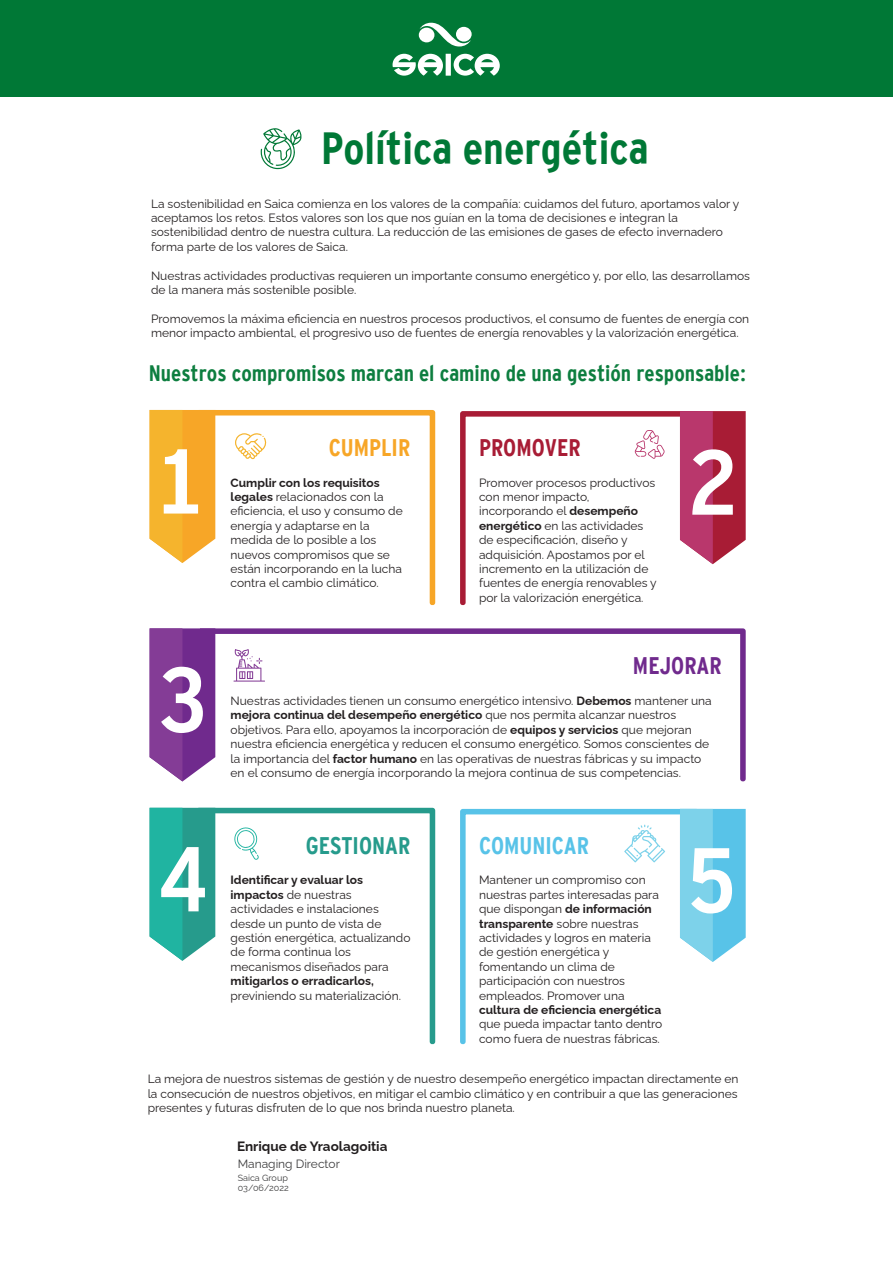
<style>
.page{position:relative;width:893px;height:1263px;background:#fff}
.page>*{position:absolute;margin:0;border:0;box-sizing:border-box;transform-origin:0 0}
.t1{font:700 91.8px "Interstate Cond Mono";color:#fff}
.t2{font:700 45px "Interstate Cond Mono";color:#007836}
.t3{font:700 24px "Interstate Cond Mono";color:#269b8c}
.t4{font:700 24px "Interstate Cond Mono";color:#58c3e8}
.t5{font:700 24px "Interstate Cond Mono";color:#a81c35}
.t6{font:700 24px "Interstate Cond Mono";color:#f7a627}
.t7{font:700 24px "Interstate Cond Mono";color:#702a8d}
.t8{font:700 22.35px "Interstate Cond Mono";color:#0d7e3f}
.t9{font:700 13.5px "Raleway";color:#231f20}
.t10{font:12px/14.4px "Raleway";color:#231f20}
.t11{font:12px "Raleway";color:#3e3e3f}
.t12{font:9px/10.8px "Raleway";color:#3e3e3f}
.s1{font-weight:700}
</style>
<div class="page">
<div style="left:0;top:0;width:893px;height:96px;background:#007836"></div>
<svg style="left:393px;top:54px;width:107px;height:22px"></svg>
<div style="left:419px;top:28px;width:16px;height:14px;background:#fff;border-radius:50%"></div>
<svg style="left:420px;top:23px;width:51px;height:24px"></svg>
<div style="left:456px;top:27px;width:16px;height:15px;background:#fff;border-radius:50%"></div>
<svg style="left:260px;top:128px;width:42px;height:41px"></svg>
<svg style="left:215px;top:410px;width:220px;height:196px"></svg>
<svg style="left:150px;top:410px;width:65px;height:153px;background:#f6b33a"></svg>
<svg style="left:460px;top:411px;width:220px;height:195px"></svg>
<svg style="left:680px;top:411px;width:66px;height:153px;background:#b63a5e"></svg>
<svg style="left:215px;top:628px;width:531px;height:154px"></svg>
<svg style="left:150px;top:628px;width:65px;height:153px;background:#844299"></svg>
<svg style="left:233px;top:649px;width:32px;height:33px"></svg>
<svg style="left:215px;top:808px;width:220px;height:237px"></svg>
<svg style="left:150px;top:808px;width:65px;height:153px;background:#34ae9e"></svg>
<svg style="left:460px;top:809px;width:220px;height:236px"></svg>
<svg style="left:680px;top:809px;width:66px;height:153px;background:#76ceea"></svg>
<svg style="left:624px;top:825px;width:41px;height:37px"></svg>
<p class="t2" style="left:321px;top:123px;width:329px">Política energética</p>
<p class="t10" style="left:151px;top:195px;width:590px">La sostenibilidad en Saica comienza en los valores de la compañía: cuidamos del futuro, aportamos valor y aceptamos los retos. Estos valores son los que nos guían en la toma de decisiones e integran la sostenibilidad dentro de nuestra cultura. La reducción de las emisiones de gases de efecto invernadero forma parte de los valores de Saica.</p>
<p class="t10" style="left:151px;top:267px;width:600px">Nuestras actividades productivas requieren un importante consumo energético y, por ello, las desarrollamos de la manera más sostenible posible.</p>
<p class="t10" style="left:151px;top:310px;width:600px">Promovemos la máxima eficiencia en nuestros procesos productivos, el consumo de fuentes de energía con menor impacto ambiental, el progresivo uso de fuentes de energía renovables y la valorización energética.</p>
<p class="t8" style="left:149px;top:360px;width:599px">Nuestros compromisos marcan el camino de una gestión responsable:</p>
<p class="t1" style="left:155px;top:430px;width:51px">1</p>
<p class="t1" style="left:158px;top:648px;width:51px">3</p>
<p class="t1" style="left:158px;top:828px;width:51px">4</p>
<p class="t6" style="left:329px;top:434px;width:83px">CUMPLIR</p>
<p class="t10" style="left:231px;top:474px;width:174px"><span class="s1">Cumplir con los requisitos legales</span> relacionados con la eficiencia, el uso y consumo de energía y adaptarse en la medida de lo posible a los nuevos compromisos que se están incorporando en la lucha contra el cambio climático.</p>
<p class="t5" style="left:479px;top:434px;width:103px">PROMOVER</p>
<p class="t10" style="left:479px;top:474px;width:179px">Promover procesos productivos con menor impacto, incorporando el <span class="s1">desempeño energético</span> en las actividades de especificación, diseño y adquisición. Apostamos por el incremento en la utilización de fuentes de energía renovables y por la valorización energética.</p>
<p class="t1" style="left:689px;top:431px;width:51px">2</p>
<p class="t7" style="left:633px;top:652px;width:90px">MEJORAR</p>
<p class="t10" style="left:231px;top:692px;width:483px">Nuestras actividades tienen un consumo energético intensivo. <span class="s1">Debemos</span> mantener una <span class="s1">mejora continua del desempeño energético</span> que nos permita alcanzar nuestros objetivos. Para ello, apoyamos la incorporación de <span class="s1">equipos y servicios</span> que mejoran nuestra eficiencia energética y reducen el consumo energético. Somos conscientes de la importancia del <span class="s1">factor humano</span> en las operativas de nuestras fábricas y su impacto en el consumo de energía incorporando la mejora continua de sus competencias.</p>
<p class="t3" style="left:306px;top:832px;width:106px">GESTIONAR</p>
<p class="t10" style="left:231px;top:871px;width:181px"><span class="s1">Identificar y evaluar los impactos</span> de nuestras actividades e instalaciones desde un punto de vista de gestión energética, actualizando de forma continua los mecanismos diseñados para <span class="s1">mitigarlos o erradicarlos, </span>previniendo su materialización.</p>
<p class="t4" style="left:479px;top:832px;width:111px">COMUNICAR</p>
<p class="t10" style="left:479px;top:871px;width:185px">Mantener un compromiso con nuestras partes interesadas para que dispongan <span class="s1">de información transparente</span> sobre nuestras actividades y logros en materia de gestión energética y fomentando un clima de participación con nuestros empleados. Promover una <span class="s1">cultura de eficiencia energética </span>que pueda impactar tanto dentro como fuera de nuestras fábricas.</p>
<p class="t1" style="left:687px;top:829px;width:51px">5</p>
<p class="t10" style="left:148px;top:1071px;width:592px;text-align:justify">La mejora de nuestros sistemas de gestión y de nuestro desempeño energético impactan directamente en la consecución de nuestros objetivos, en mitigar el cambio climático y en contribuir a que las generaciones presentes y futuras disfruten de lo que nos brinda nuestro planeta.</p>
<p class="t9" style="left:237px;top:1135px;width:152px">Enrique de Yraolagoitia</p>
<p class="t11" style="left:238px;top:1154px;width:104px">Managing Director</p>
<p class="t12" style="left:238px;top:1171px;width:53px">Saica Group<br>03/06/2022</p>
</div>
